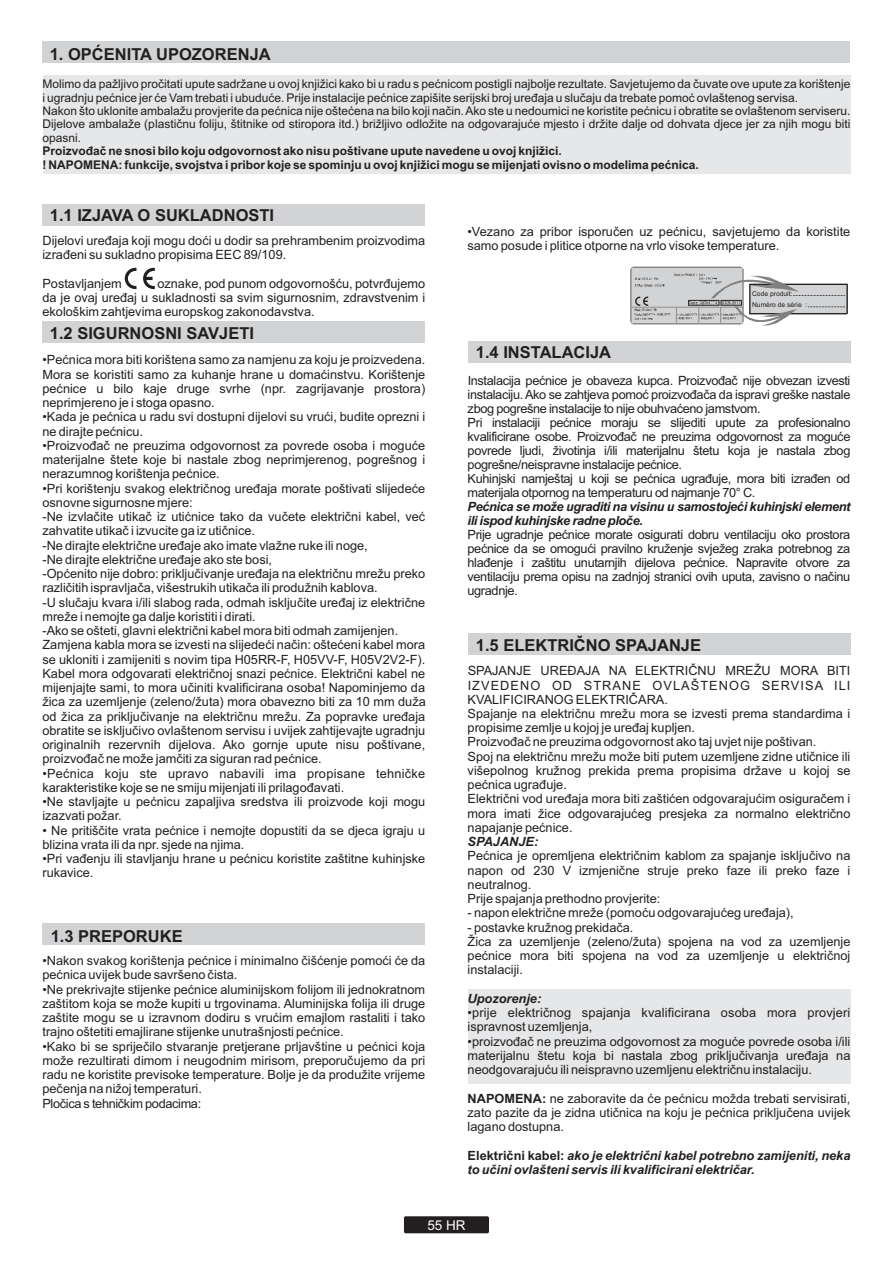
<style>
.page{position:relative;width:893px;height:1263px;background:#fff}
.page>*{position:absolute;margin:0;border:0;box-sizing:border-box;transform-origin:0 0}
.t1{font:700 16.5px "Arial";color:#231f20}
.t2{font:13.5px "Arial";color:#fff}
.t3{font:12.75px/14.2px "Arial";color:#231f20}
.t4{font:12.75px/14.1px "Arial";letter-spacing:-.03em;color:#231f20}
.t5{font:italic 700 12.75px/14.2px "Arial";color:#231f20}
.t6{font:italic 700 12.75px/14px "Arial";letter-spacing:-.03em;color:#231f20}
.t7{font:12px/13.4px "Arial";color:#231f20}
.t8{font:700 12px/13.4px "Arial";color:#231f20}
.t9{font:6.75px/11.2px "Arial";color:#231f20}
.s1{font-weight:700}
.s2{font-style:normal}
</style>
<div class="page">
<div style="left:468px;top:989px;width:382px;height:94px;background:#e6e7e8"></div>
<div style="left:43px;top:322px;width:382px;height:21px;background:#d1d3d4"></div>
<div style="left:43px;top:204px;width:382px;height:21px;background:#d1d3d4"></div>
<svg style="left:631px;top:267px;width:217px;height:59px"></svg>
<div style="left:468px;top:342px;width:382px;height:21px;background:#d1d3d4"></div>
<div style="left:468px;top:634px;width:382px;height:21px;background:#d1d3d4"></div>
<div style="left:43px;top:924px;width:382px;height:21px;background:#d1d3d4"></div>
<div style="left:43px;top:76px;width:807px;height:98px;background:#e6e7e8"></div>
<div style="left:42px;top:42px;width:808px;height:21px;background:#d1d3d4"></div>
<div style="left:404px;top:1216px;width:85px;height:17px;background:#231f20;border-radius:2px"></div>
<svg style="left:125px;top:268px;width:11px;height:21px"></svg>
<svg style="left:143px;top:268px;width:12px;height:21px"></svg>
<p class="t1" style="left:50px;top:48px;width:222px">1. OPĆENITA UPOZORENJA</p>
<p class="t7" style="left:42px;top:78px;width:809px">Molimo da pažljivo pročitati upute sadržane u ovoj knjižici kako bi u radu s pećnicom postigli najbolje rezultate. Savjetujemo da čuvate ove upute za korištenje i ugradnju pećnice jer će Vam trebati i ubuduće. Prije instalacije pećnice zapišite serijski broj uređaja u slučaju da trebate pomoć ovlaštenog servisa.<br>Nakon što uklonite ambalažu provjerite da pećnica nije oštećena na bilo koji način. Ako ste u nedoumici ne koristite pećnicu i obratite se ovlaštenom serviseru.<br>Dijelove ambalaže (plastičnu foliju, štitnike od stiropora itd.) brižljivo odložite na odgovarajuće mjesto i držite dalje od dohvata djece jer za njih mogu biti opasni.</p>
<p class="t8" style="left:42px;top:146px;width:658px">Proizvođač ne snosi bilo koju odgovornost ako nisu poštivane upute navedene u ovoj knjižici.<br>! NAPOMENA: funkcije, svojstva i pribor koje se spominju u ovoj knjižici mogu se mijenjati ovisno o modelima pećnica.</p>
<p class="t1" style="left:50px;top:209px;width:226px">1.1 IZJAVA O SUKLADNOSTI</p>
<p class="t3" style="left:42px;top:235px;width:384px">Dijelovi uređaja koji mogu doći u dodir sa prehrambenim proizvodima izrađeni su sukladno propisima EEC 89/109.</p>
<p class="t3" style="left:42px;top:278px;width:81px">Postavljanjem</p>
<p class="t3" style="left:42px;top:278px;width:384px;text-align:justify;text-indent:115px">oznake, pod punom odgovornošću, potvrđujemo da je ovaj uređaj u sukladnosti sa svim sigurnosnim, zdravstvenim i ekološkim zahtjevima europskog zakonodavstva.</p>
<p class="t1" style="left:50px;top:327px;width:206px">1.2 SIGURNOSNI SAVJETI</p>
<p class="t3" style="left:42px;top:354px;width:384px;text-align:justify">•Pećnica mora biti korištena samo za namjenu za koju je proizvedena.<br>Mora se koristiti samo za kuhanje hrane u domaćinstvu. Korištenje pećnice u bilo kaje druge svrhe (npr. zagrijavanje prostora) neprimjereno je i stoga opasno.</p>
<p class="t3" style="left:42px;top:411px;width:384px">•Kada je pećnica u radu svi dostupni dijelovi su vrući, budite oprezni i ne dirajte pećnicu.</p>
<p class="t3" style="left:42px;top:440px;width:384px;text-align:justify">•Proizvođač ne preuzima odgovornost za povrede osoba i moguće materijalne štete koje bi nastale zbog neprimjerenog, pogrešnog i nerazumnog korištenja pećnice.</p>
<p class="t3" style="left:42px;top:482px;width:385px">•Pri korištenju svakog električnog uređaja morate poštivati slijedeće osnovne sigurnosne mjere:<br>-Ne izvlačite utikač iz utićnice tako da vučete električni kabel, već zahvatite utikač i izvucite ga iz utičnice.<br>-Ne dirajte električne uređaje ako imate vlažne ruke ili noge,<br>-Ne dirajte električne uređaje ako ste bosi,<br>-Općenito nije dobro: priključivanje uređaja na električnu mrežu preko različitih ispravljača, višestrukih utikača ili produžnih kablova.<br>-U slučaju kvara i/ili slabog rada, odmah isključite uređaj iz električne mreže i nemojte ga dalje koristiti i dirati.<br>-Ako se ošteti, glavni električni kabel mora biti odmah zamijenjen.<br>Zamjena kabla mora se izvesti na slijedeći način: oštećeni kabel mora se ukloniti i zamijeniti s novim tipa H05RR-F, H05VV-F, H05V2V2-F).<br>Kabel mora odgovarati električnoj snazi pećnice. Električni kabel ne mijenjajte sami, to mora učiniti kvalificirana osoba! Napominjemo da žica za uzemljenje (zeleno/žuta) mora obavezno biti za 10 mm duža od žica za priključivanje na električnu mrežu. Za popravke uređaja obratite se isključivo ovlaštenom servisu i uvijek zahtijevajte ugradnju originalnih rezervnih dijelova. Ako gornje upute nisu poštivane, proizvođač ne može jamčiti za siguran rad pećnice.</p>
<p class="t3" style="left:42px;top:767px;width:384px">•Pećnica koju ste upravo nabavili ima propisane tehničke karakteristike koje se ne smiju mijenjati ili prilagođavati.</p>
<p class="t3" style="left:42px;top:796px;width:384px">•Ne stavljajte u pećnicu zapaljiva sredstva ili proizvode koji mogu izazvati požar.</p>
<p class="t3" style="left:42px;top:824px;width:384px">• Ne pritiščite vrata pećnice i nemojte dopustiti da se djeca igraju u blizina vrata ili da npr. sjede na njima.</p>
<p class="t3" style="left:42px;top:853px;width:384px">•Pri vađenju ili stavljanju hrane u pećnicu koristite zaštitne kuhinjske rukavice.</p>
<p class="t1" style="left:51px;top:930px;width:134px">1.3 PREPORUKE</p>
<p class="t3" style="left:42px;top:955px;width:384px">•Nakon svakog korištenja pećnice i minimalno čišćenje pomoći će da pećnica uvijek bude savršeno čista.</p>
<p class="t3" style="left:42px;top:983px;width:384px;text-align:justify">•Ne prekrivajte stijenke pećnice aluminijskom folijom ili jednokratnom zaštitom koja se može kupiti u trgovinama. Aluminijska folija ili druge zaštite mogu se u izravnom dodiru s vrućim emajlom rastaliti i tako trajno oštetiti emajlirane stijenke unutrašnjosti pećnice.</p>
<p class="t3" style="left:42px;top:1040px;width:384px">•Kako bi se spriječilo stvaranje pretjerane prljavštine u pećnici koja može rezultirati dimom i neugodnim mirisom, preporučujemo da pri radu ne koristite previsoke temperature. Bolje je da produžite vrijeme pečenja na nižoj temperaturi.<br>Pločica s tehničkim podacima:</p>
<p class="t3" style="left:467px;top:225px;width:384px">•Vezano za pribor isporučen uz pećnicu, savjetujemo da koristite samo posude i plitice otporne na vrlo visoke temperature.</p>
<p class="t9" style="left:752px;top:289px;width:57px">Code produit:<br>Numéro de série :</p>
<p class="t1" style="left:476px;top:347px;width:137px">1.4 INSTALACIJA</p>
<p class="t4" style="left:467px;top:374px;width:384px">Instalacija pećnice je obaveza kupca. Proizvođač nije obvezan izvesti instalaciju. Ako se zahtjeva pomoć proizvođača da ispravi greške nastale zbog pogrešne instalacije to nije obuhvaćeno jamstvom.<br>Pri instalaciji pećnice moraju se slijediti upute za profesionalno kvalificirane osobe. Proizvođač ne preuzima odgovornost za moguće povrede ljudi, životinja i/ili materijalnu štetu koja je nastala zbog pogrešne/neispravne instalacije pećnice.<br>Kuhinjski namještaj u koji se pećnica ugrađuje, mora biti izrađen od materijala otpornog na temperaturu od najmanje 70° C.</p>
<p class="t6" style="left:467px;top:501px;width:384px">Pećnica se može ugraditi na visinu u samostojeći kuhinjski element ili ispod kuhinjske radne ploče.</p>
<p class="t3" style="left:467px;top:529px;width:384px;text-align:justify">Prije ugradnje pećnice morate osigurati dobru ventilaciju oko prostora pećnice da se omogući pravilno kruženje svježeg zraka potrebnog za hlađenje i zaštitu unutarnjih dijelova pećnice. Napravite otvore za ventilaciju prema opisu na zadnjoj stranici ovih uputa, zavisno o načinu ugradnje.</p>
<p class="t1" style="left:476px;top:639px;width:227px">1.5 ELEKTRIČNO SPAJANJE</p>
<p class="t3" style="left:468px;top:665px;width:384px">SPAJANJE UREÐAJA NA ELEKTRIČNU MREŽU MORA BITI IZVEDENO OD STRANE OVLAŠTENOG SERVISA ILI KVALIFICIRANOG ELEKTRIČARA.<br>Spajanje na električnu mrežu mora se izvesti prema standardima i propisime zemlje u kojoj je uređaj kupljen.<br>Proizvođač ne preuzima odgovornost ako taj uvjet nije poštivan.<br>Spoj na električnu mrežu može biti putem uzemljene zidne utičnice ili višepolnog kružnog prekida prema propisima države u kojoj se pećnica ugrađuje.<br>Električni vod uređaja mora biti zaštićen odgovarajućim osiguračem i mora imati žice odgovarajućeg presjeka za normalno električno napajanje pećnice.</p>
<p class="t5" style="left:468px;top:836px;width:72px">SPAJANJE:</p>
<p class="t3" style="left:468px;top:850px;width:384px">Pećnica je opremljena električnim kablom za spajanje isključivo na napon od 230 V izmjenične struje preko faze ili preko faze i neutralnog.<br>Prije spajanja prethodno provjerite:</p>
<p class="t3" style="left:468px;top:907px;width:328px">- napon električne mreže (pomoću odgovarajućeg uređaja),</p>
<p class="t3" style="left:468px;top:921px;width:384px">- postavke kružnog prekidača.<br>Žica za uzemljenje (zeleno/žuta) spojena na vod za uzemljenje pećnice mora biti spojena na vod za uzemljenje u električnoj instalaciji.</p>
<p class="t5" style="left:468px;top:993px;width:75px">Upozorenje:</p>
<p class="t3" style="left:468px;top:1007px;width:384px">•prije električnog spajanja kvalificirana osoba mora provjeri ispravnost uzemljenja,</p>
<p class="t3" style="left:468px;top:1035px;width:384px;text-align:justify">•proizvođač ne preuzima odgovornost za moguće povrede osoba i/ili materijalnu štetu koja bi nastala zbog priključivanja uređaja na neodgovarajuću ili neispravno uzemljenu električnu instalaciju.</p>
<p class="t3" style="left:468px;top:1092px;width:384px;text-align:justify"><span class="s1">NAPOMENA:</span> ne zaboravite da će pećnicu možda trebati servisirati, zato pazite da je zidna utičnica na koju je pećnica priključena uvijek lagano dostupna.</p>
<p class="t5" style="left:468px;top:1149px;width:384px"><span class="s2">Električni kabel:</span> ako je električni kabel potrebno zamijeniti, neka to učini ovlašteni servis ili kvalificirani električar.</p>
<p class="t2" style="left:427px;top:1220px;width:40px">55 HR</p>
</div>
